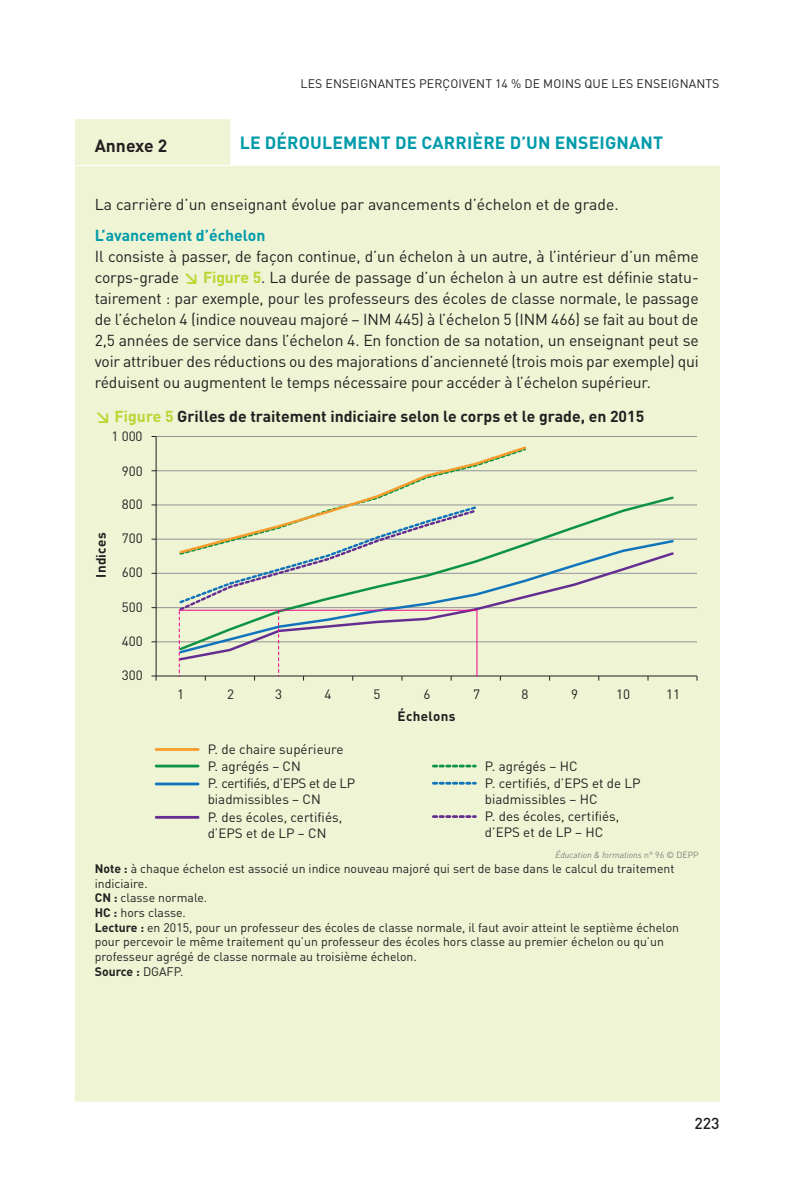
<style>
.page{position:relative;width:794px;height:1191px;background:#fff}
.page>*{position:absolute;margin:0;border:0;box-sizing:border-box;transform-origin:0 0}
.Titre_1{font:700 17.5px "DINOT";letter-spacing:.01em;color:#009baa}
.Annexes{font:700 17.5px "DINOT";color:#231f20}
.Courant{font:15.75px/21px "DINOT";letter-spacing:-.01em;color:#231f20;text-align:justify}
._04_TitreFigure{font:700 15.75px "DINOT";color:#231f20}
.Annexes-2{font:15.75px "DINOT";color:#231f20}
._09_AnnexeTitre2{font:700 15.75px "DINOT";color:#009baa}
.t1{font:500 15.75px "DINOT";color:#231f20}
.t2{font:13.47px "DINOT";color:#231f20}
.t3{font:700 13.47px "DINOT";letter-spacing:.02em;color:#231f20}
.t4{font:13.3px/15.9px "DINOT";color:#231f20}
.t5{font:13.3px/17.8px "DINOT";letter-spacing:-.025em;color:#231f20}
.Courant-2{font:12.25px/14.7px "DINOT";color:#231f20}
.Titre_courant__droit{font:12.25px "DINOT";letter-spacing:.01em;color:#231f20}
.Courant-3{font:700 12.25px "DINOT";color:#231f20}
.Titre{font:italic 300 8.75px "DINOT";color:#57585a}
.s1{font-weight:700;color:#bcd531}
.s2{color:#bcd531}
.s3{font-style:normal}
.s4{font-weight:700}
.s5{font-weight:400}
</style>
<div class="page">
<div style="left:75px;top:119px;width:645px;height:982px;background:#eef4d4"></div>
<hr style="left:69px;top:165px;width:164px;height:1px;background:#fff">
<hr style="left:156px;top:436px;width:541px;height:1px;background:#939598">
<hr style="left:156px;top:470px;width:541px;height:1px;background:#939598">
<hr style="left:156px;top:504px;width:541px;height:1px;background:#939598">
<hr style="left:156px;top:539px;width:541px;height:1px;background:#939598">
<hr style="left:156px;top:573px;width:541px;height:1px;background:#939598">
<hr style="left:156px;top:607px;width:541px;height:1px;background:#939598">
<hr style="left:156px;top:641px;width:541px;height:1px;background:#939598">
<hr style="left:156px;top:436px;width:1px;height:240px;background:#231f20">
<hr style="left:156px;top:675px;width:541px;height:1px;background:#231f20">
<svg style="left:151px;top:675px;width:6px;height:5px"></svg>
<svg style="left:479px;top:655px;width:196px;height:7px"></svg>
<svg style="left:177px;top:495px;width:498px;height:43px;background:#e0eccb"></svg>
<svg style="left:479px;top:538px;width:196px;height:117px;background:#e2e9cf"></svg>
<svg style="left:178px;top:444px;width:350px;height:111px;background:#e9efcd"></svg>
<svg style="left:433px;top:764px;width:42px;height:3px"></svg>
<hr style="left:156px;top:748px;width:42px;height:3px;background:#f89c2c">
<svg style="left:433px;top:782px;width:42px;height:2px"></svg>
<svg style="left:433px;top:815px;width:42px;height:3px"></svg>
<hr style="left:156px;top:764px;width:42px;height:3px;background:#0d9344">
<hr style="left:156px;top:782px;width:42px;height:3px;background:#1074bc">
<hr style="left:156px;top:816px;width:42px;height:2px;background:#652d91">
<svg style="left:177px;top:504px;width:302px;height:176px;background:#dce2ca"></svg>
<p class="Annexes" style="left:95px;top:135px;width:74px">Annexe 2</p>
<p class="Titre_courant__droit" style="left:300px;top:75px;width:420px">LES ENSEIGNANTES PERÇOIVENT 14 % DE MOINS QUE LES ENSEIGNANTS</p>
<p class="Titre_1" style="left:240px;top:131px;width:425px">LE DÉROULEMENT DE CARRIÈRE D’UN ENSEIGNANT</p>
<p class="Annexes-2" style="left:95px;top:194px;width:525px">La carrière d’un enseignant évolue par avancements d’échelon et de grade.</p>
<p class="_09_AnnexeTitre2" style="left:95px;top:225px;width:172px">L’avancement d’échelon</p>
<p class="Courant" style="left:95px;top:245px;width:605px">Il consiste à passer, de façon continue, d’un échelon à un autre, à l’intérieur d’un même corps-grade <span class="s1">↘ Figure 5</span>. La durée de passage d’un échelon à un autre est définie statu&shy;tairement : par exemple, pour les professeurs des écoles de classe normale, le passage de l’échelon 4 (indice nouveau majoré – INM 445) à l’échelon 5 (INM 466) se fait au bout de 2,5 années de service dans l’échelon 4. En fonction de sa notation, un enseignant peut se voir attribuer des réductions ou des majorations d’ancienneté (trois mois par exemple) qui réduisent ou augmentent le temps nécessaire pour accéder à l’échelon supérieur.</p>
<p class="_04_TitreFigure" style="left:95px;top:406px;width:551px"><span class="s2">↘ Figure 5</span> Grilles de traitement indiciaire selon le corps et le grade, en 2015</p>
<p class="t2" style="left:111px;top:428px;width:33px">1 000</p>
<p class="t2" style="left:122px;top:463px;width:22px">900</p>
<p class="t3" style="left:92px;top:578px;width:47px;rotate:-90deg">Indices</p>
<p class="t2" style="left:122px;top:496px;width:22px">800</p>
<p class="t2" style="left:122px;top:529px;width:22px">700</p>
<p class="t2" style="left:122px;top:564px;width:22px">600</p>
<p class="t2" style="left:122px;top:598px;width:22px">500</p>
<p class="t2" style="left:122px;top:633px;width:22px">400</p>
<p class="t2" style="left:122px;top:667px;width:22px">300</p>
<p class="t2" style="left:177px;top:686px;width:8px">1</p>
<p class="t2" style="left:227px;top:686px;width:8px">2</p>
<p class="t2" style="left:275px;top:686px;width:8px">3</p>
<p class="t2" style="left:324px;top:686px;width:8px">4</p>
<p class="t2" style="left:373px;top:686px;width:8px">5</p>
<p class="t2" style="left:424px;top:686px;width:8px">6</p>
<p class="t2" style="left:473px;top:686px;width:8px">7</p>
<p class="t2" style="left:521px;top:686px;width:8px">8</p>
<p class="t2" style="left:571px;top:686px;width:8px">9</p>
<p class="t2" style="left:616px;top:686px;width:15px">10</p>
<p class="t2" style="left:666px;top:686px;width:15px">11</p>
<p class="t4" style="left:208px;top:741px;width:137px">P. de chaire supérieure</p>
<p class="t5" style="left:208px;top:756px;width:149px">P. agrégés – CN<br>P. certifiés, d’EPS et de LP</p>
<p class="t4" style="left:208px;top:790px;width:136px;line-height:17.3px">biadmissibles – CN<br>P. des écoles, certifiés,</p>
<p class="t4" style="left:208px;top:825px;width:120px">d’EPS et de LP – CN</p>
<p class="t3" style="left:397px;top:707px;width:59px">Échelons</p>
<p class="t4" style="left:485px;top:757px;width:94px">P. agrégés – HC</p>
<p class="t4" style="left:485px;top:774px;width:157px">P. certifiés, d’EPS et de LP biadmissibles – HC</p>
<p class="t4" style="left:485px;top:808px;width:136px">P. des écoles, certifiés, d’EPS et de LP – HC</p>
<p class="Titre" style="left:555px;top:849px;width:145px">Éducation &amp; formations <span class="s3">n° 96 © DEPP</span></p>
<p class="Courant-2" style="left:95px;top:861px;width:581px"><span class="s4">Note :</span> à chaque échelon est associé un indice nouveau majoré qui sert de base dans le calcul du traitement indiciaire.</p>
<p class="Courant-2" style="left:95px;top:890px;width:114px"><span class="s4">CN :</span> classe normale.</p>
<p class="Courant-2" style="left:95px;top:905px;width:93px"><span class="s4">HC :</span> hors classe.</p>
<p class="Courant-2" style="left:95px;top:919px;width:586px"><span class="s4">Lecture :</span> en 2015, pour un professeur des écoles de classe normale, il faut avoir atteint le septième échelon pour percevoir le même traitement qu’un professeur des écoles hors classe au premier échelon ou qu’un professeur agrégé de classe normale au troisième échelon.</p>
<p class="Courant-3" style="left:95px;top:963px;width:90px">Source : <span class="s5">DGAFP.</span></p>
<p class="t1" style="left:694px;top:1112px;width:27px">223</p>
</div>
